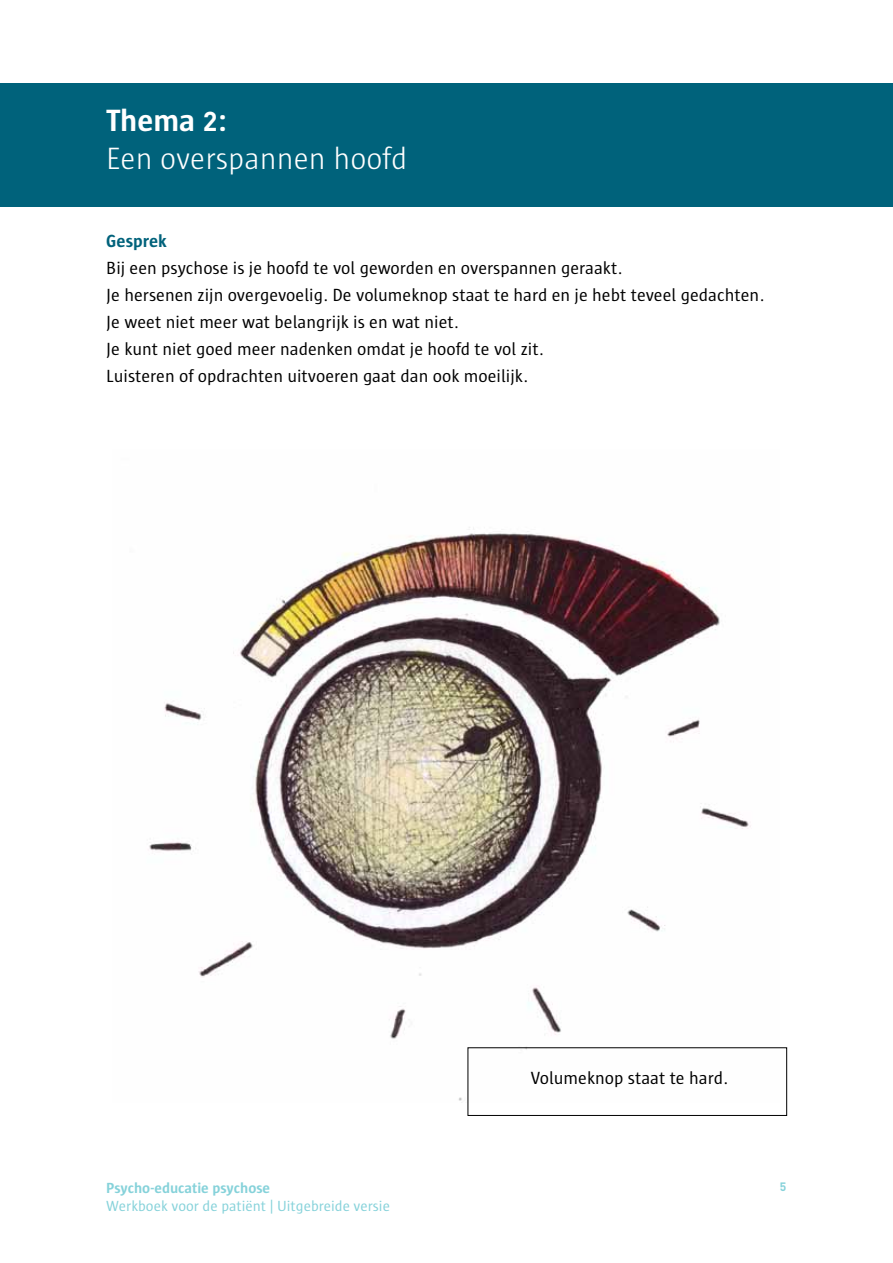
<style>
.page{position:relative;width:893px;height:1263px;background:#fff}
.page>*{position:absolute;margin:0;border:0;box-sizing:border-box;transform-origin:0 0}
.t1{font:300 31.5px/37.8px "Sun";color:#fff}
.t2{font:18px/27px "Sun";color:#000}
.t3{font:700 18px "Sun";color:#00627b}
.t4{font:15px "Sun";color:#86d2da}
.t5{font:700 15px "Sun";color:#86d2da}
.t6{font:700 12px "DIN";color:#86d2da}
.s1{font-weight:700}
.s2{font-family:"DIN";font-weight:700;font-size:27px}
</style>
<div class="page">
<img style="left:149px;top:527px;width:602px;height:576px">
<div style="left:468px;top:1047px;width:319px;height:69px;border:1px solid #000"></div>
<div style="left:0;top:84px;width:893px;height:123px;background:#00627b"></div>
<h1 class="t1" style="left:106px;top:101px;width:302px"><span class="s1">Thema</span> <span class="s2">2</span><span class="s1">:<br></span>Een overspannen hoofd</h1>
<p class="t3" style="left:106px;top:231px;width:62px">Gesprek</p>
<p class="t2" style="left:106px;top:255px;width:660px">Bij een psychose is je hoofd te vol geworden en overspannen geraakt.<br>Je hersenen zijn overgevoelig. De volumeknop staat te hard en je hebt teveel gedachten.<br>Je weet niet meer wat belangrijk is en wat niet.<br>Je kunt niet goed meer nadenken omdat je hoofd te vol zit.<br>Luisteren of opdrachten uitvoeren gaat dan ook moeilijk.</p>
<p class="t5" style="left:106px;top:1179px;width:165px">Psycho-educatie psychose</p>
<p class="t4" style="left:106px;top:1197px;width:285px">Werkboek voor de patiënt | Uitgebreide versie</p>
<p class="t2" style="left:531px;top:1064px;width:199px">Volumeknop staat te hard.</p>
<p class="t6" style="left:780px;top:1178px;width:8px">5</p>
</div>
